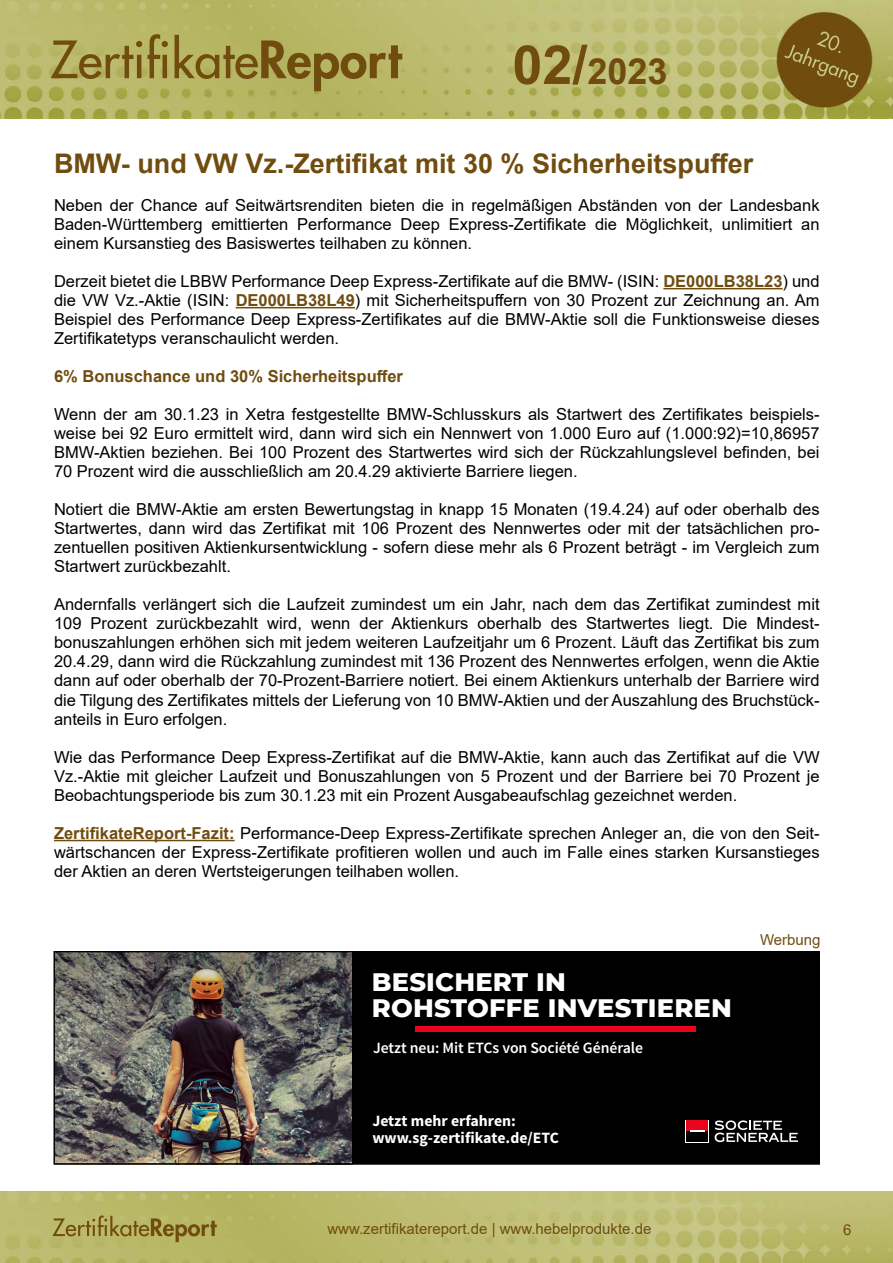
<style>
.page{position:relative;width:893px;height:1263px;background:#fff}
.page>*{position:absolute;margin:0;border:0;box-sizing:border-box;transform-origin:0 0}
.t1{font:700 36px "Arial";color:#704d0f}
.t2{font:700 27px "Arial";color:#704d0f}
.t3{font:800 25.8px/25.8px "Montserrat";letter-spacing:.005em;color:#fff}
.t4{font:16.5px/19px "Arial";color:#000;text-align:justify}
.t5{font:700 16.5px "Arial";color:#704d0f}
.t6{font:700 15.75px/16.5px "Source Sans Pro";color:#fff}
.t7{font:600 15.75px "Source Sans Pro";letter-spacing:-.005em;color:#fff}
.t8{font:15px "Arial";color:#704d0f}
.s1{font-size:54px}
.s2{font-weight:700;color:#704d0f}
</style>
<div class="page">
<img style="left:0;top:1192px;width:893px;height:71px">
<img style="left:0;top:0;width:893px;height:119px">
<hr style="left:663px;top:288px;width:120px;height:1px;background:#704d0f">
<hr style="left:236px;top:307px;width:119px;height:1px;background:#704d0f">
<hr style="left:54px;top:840px;width:181px;height:1px;background:#704d0f">
<img style="left:56px;top:953px;width:296px;height:209px">
<div style="left:352px;top:951px;width:467px;height:213px;background:#000"></div>
<div style="left:686px;top:1120px;width:23px;height:23px;background:#fff"></div>
<svg style="left:715px;top:1120px;width:83px;height:22px"></svg>
<div style="left:686px;top:1120px;width:22px;height:11px;background:#e9041e"></div>
<div style="left:686px;top:1131px;width:22px;height:11px;background:#000"></div>
<svg style="left:690px;top:1130px;width:14px;height:2px"></svg>
<div style="left:415px;top:1027px;width:280px;height:5px;background:#e9041e"></div>
<div style="left:54px;top:951px;width:766px;height:213px;border:1px solid #000"></div>
<h1 class="t1" style="left:512px;top:46px;width:157px"><span class="s1">02/</span>2023</h1>
<h2 class="t2" style="left:54px;top:144px;width:701px">BMW- und VW Vz.-Zertifikat mit 30 % Sicherheitspuffer</h2>
<p class="t4" style="left:54px;top:195px;width:767px">Neben der Chance auf Seitwärtsrenditen bieten die in regelmäßigen Abständen von der Landesbank Baden-Württemberg emittierten Performance Deep Express-Zertifikate die Möglichkeit, unlimitiert an einem Kursanstieg des Basiswertes teilhaben zu können.</p>
<p class="t4" style="left:54px;top:271px;width:767px">Derzeit bietet die LBBW Performance Deep Express-Zertifikate auf die BMW- (ISIN: <span class="s2">DE000LB38L23</span>) und die VW Vz.-Aktie (ISIN: <span class="s2">DE000LB38L49</span>) mit Sicherheitspuffern von 30 Prozent zur Zeichnung an. Am Beispiel des Performance Deep Express-Zertifikates auf die BMW-Aktie soll die Funktionsweise dieses Zertifikatetyps veranschaulicht werden.</p>
<p class="t5" style="left:54px;top:365px;width:350px">6% Bonuschance und 30% Sicherheitspuffer</p>
<p class="t4" style="left:54px;top:405px;width:767px">Wenn der am 30.1.23 in Xetra festgestellte BMW-Schlusskurs als Startwert des Zertifikates beispiels&shy;weise bei 92 Euro ermittelt wird, dann wird sich ein Nennwert von 1.000 Euro auf (1.000:92)=10,86957<br>BMW-Aktien beziehen. Bei 100 Prozent des Startwertes wird sich der Rückzahlungslevel befinden, bei 70 Prozent wird die ausschließlich am 20.4.29 aktivierte Barriere liegen.</p>
<p class="t4" style="left:54px;top:500px;width:767px">Notiert die BMW-Aktie am ersten Bewertungstag in knapp 15 Monaten (19.4.24) auf oder oberhalb des Startwertes, dann wird das Zertifikat mit 106 Prozent des Nennwertes oder mit der tatsächlichen pro&shy;zentuellen positiven Aktienkursentwicklung - sofern diese mehr als 6 Prozent beträgt - im Vergleich zum Startwert zurückbezahlt.</p>
<p class="t4" style="left:54px;top:595px;width:767px">Andernfalls verlängert sich die Laufzeit zumindest um ein Jahr, nach dem das Zertifikat zumindest mit 109 Prozent zurückbezahlt wird, wenn der Aktienkurs oberhalb des Startwertes liegt. Die Mindest&shy;bonuszahlungen erhöhen sich mit jedem weiteren Laufzeitjahr um 6 Prozent. Läuft das Zertifikat bis zum 20.4.29, dann wird die Rückzahlung zumindest mit 136 Prozent des Nennwertes erfolgen, wenn die Aktie dann auf oder oberhalb der 70-Prozent-Barriere notiert. Bei einem Aktienkurs unterhalb der Barriere wird die Tilgung des Zertifikates mittels der Lieferung von 10 BMW-Aktien und der Auszahlung des Bruchstück&shy;anteils in Euro erfolgen.</p>
<p class="t4" style="left:54px;top:747px;width:767px">Wie das Performance Deep Express-Zertifikat auf die BMW-Aktie, kann auch das Zertifikat auf die VW Vz.-Aktie mit gleicher Laufzeit und Bonuszahlungen von 5 Prozent und der Barriere bei 70 Prozent je Beobachtungsperiode bis zum 30.1.23 mit ein Prozent Ausgabeaufschlag gezeichnet werden.</p>
<p class="t4" style="left:54px;top:823px;width:767px"><span class="s2">ZertifikateReport-Fazit:</span> Performance-Deep Express-Zertifikate sprechen Anleger an, die von den Seit&shy;wärtschancen der Express-Zertifikate profitieren wollen und auch im Falle eines starken Kursanstieges der Aktien an deren Wertsteigerungen teilhaben wollen.</p>
<h3 class="t3" style="left:372px;top:967px;width:362px">BESICHERT IN<br>ROHSTOFFE INVESTIEREN</h3>
<p class="t7" style="left:373px;top:1037px;width:271px">Jetzt neu: Mit ETCs von Société Générale</p>
<p class="t6" style="left:372px;top:1113px;width:188px">Jetzt mehr erfahren: www.sg-zertifikate.de/ETC</p>
<p class="t8" style="left:760px;top:930px;width:62px">Werbung</p>
<p class="t8" style="left:327px;top:1218px;width:326px">www.zertifikatereport.de | www.hebelprodukte.de</p>
<p class="t8" style="left:843px;top:1219px;width:10px">6</p>
</div>
